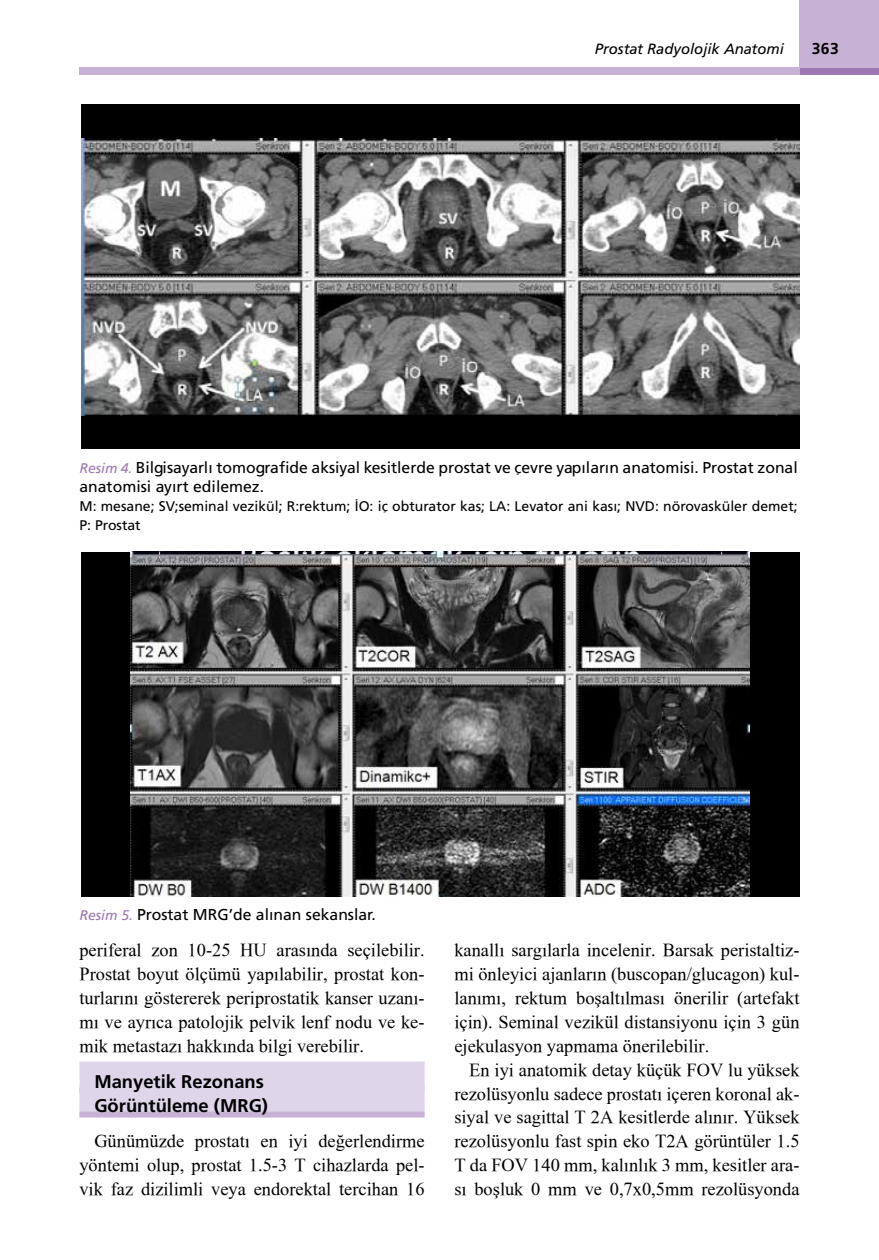
<style>
.page{position:relative;width:879px;height:1260px;background:#fff}
.page>*{position:absolute;margin:0;border:0;box-sizing:border-box;transform-origin:0 0}
.t1{font:18.38px/24px "Times New Roman";color:#000;text-align:justify}
.t2{font:18.38px/24px "Frutiger Bold Tr";color:#000}
.t3{font:15.75px/19.2px "Frutiger Normal Tr";color:#000}
.t4{font:15.75px "Frutiger Bold Tr";color:#000}
.t5{font:14.88px "Frutiger Italic Tr";color:#000}
.t6{font:14px/19.2px "Frutiger Normal Tr";color:#000}
.s1{font-family:"Frutiger Italic Tr";font-size:14px;color:#9e76b4}
</style>
<div class="page">
<div style="left:79px;top:1062px;width:345px;height:29px;background:#dfd5ea"></div>
<div style="left:79px;top:1085px;width:345px;height:29px;background:#dfd5ea"></div>
<div style="left:79px;top:1112px;width:345px;height:6px;background:#c7b2d6"></div>
<div style="left:81px;top:552px;width:718px;height:344px;background:#000"></div>
<img style="left:131px;top:552px;width:618px;height:344px">
<div style="left:81px;top:104px;width:718px;height:345px;background:#000"></div>
<img style="left:81px;top:138px;width:718px;height:278px">
<div style="left:799px;top:68px;width:79px;height:7px;background:#9e76b4"></div>
<div style="left:79px;top:68px;width:720px;height:7px;background:#c7b2d6"></div>
<div style="left:799px;top:0;width:79px;height:68px;background:#c7b2d6"></div>
<p class="t5" style="left:594px;top:40px;width:190px">Prostat Radyolojik Anatomi</p>
<p class="t4" style="left:811px;top:39px;width:28px">363</p>
<p class="t3" style="left:79px;top:457px;width:719px"><span class="s1">Resim 4.</span> Bilgisayarlı tomografide aksiyal kesitlerde prostat ve çevre yapıların anatomisi. Prostat zonal anatomisi ayırt edilemez.</p>
<p class="t6" style="left:79px;top:496px;width:719px">M: mesane; SV;seminal vezikül; R:rektum; İO: iç obturator kas; LA: Levator ani kası; NVD: nörovasküler demet;<br>P: Prostat</p>
<p class="t3" style="left:79px;top:905px;width:298px"><span class="s1">Resim 5.</span> Prostat MRG’de alınan sekanslar.</p>
<p class="t1" style="left:79px;top:938px;width:346px">periferal zon 10-25 HU arasında seçilebilir.<br>Prostat boyut ölçümü yapılabilir, prostat kon&shy;turlarını göstererek periprostatik kanser uzanı&shy;mı ve ayrıca patolojik pelvik lenf nodu ve ke&shy;mik metastazı hakkında bilgi verebilir.</p>
<p class="t2" style="left:94px;top:1069px;width:175px">Manyetik Rezonans<br>Görüntüleme (MRG)</p>
<p class="t1" style="left:79px;top:1129px;width:346px;text-indent:15px">Günümüzde prostatı en iyi değerlendirme yöntemi olup, prostat 1.5-3 T cihazlarda pel&shy;vik faz dizilimli veya endorektal tercihan 16</p>
<p class="t1" style="left:454px;top:938px;width:346px">kanallı sargılarla incelenir. Barsak peristaltiz&shy;mi önleyici ajanların (buscopan/glucagon) kul&shy;lanımı, rektum boşaltılması önerilir (artefakt için). Seminal vezikül distansiyonu için 3 gün ejekulasyon yapmama önerilebilir.</p>
<p class="t1" style="left:454px;top:1057px;width:346px;text-indent:15px">En iyi anatomik detay küçük FOV lu yüksek rezolüsyonlu sadece prostatı içeren koronal ak&shy;siyal ve sagittal T 2A kesitlerde alınır. Yüksek rezolüsyonlu fast spin eko T2A görüntüler 1.5<br>T da FOV 140 mm, kalınlık 3 mm, kesitler ara&shy;sı boşluk 0 mm ve 0,7x0,5mm rezolüsyonda</p>
</div>
